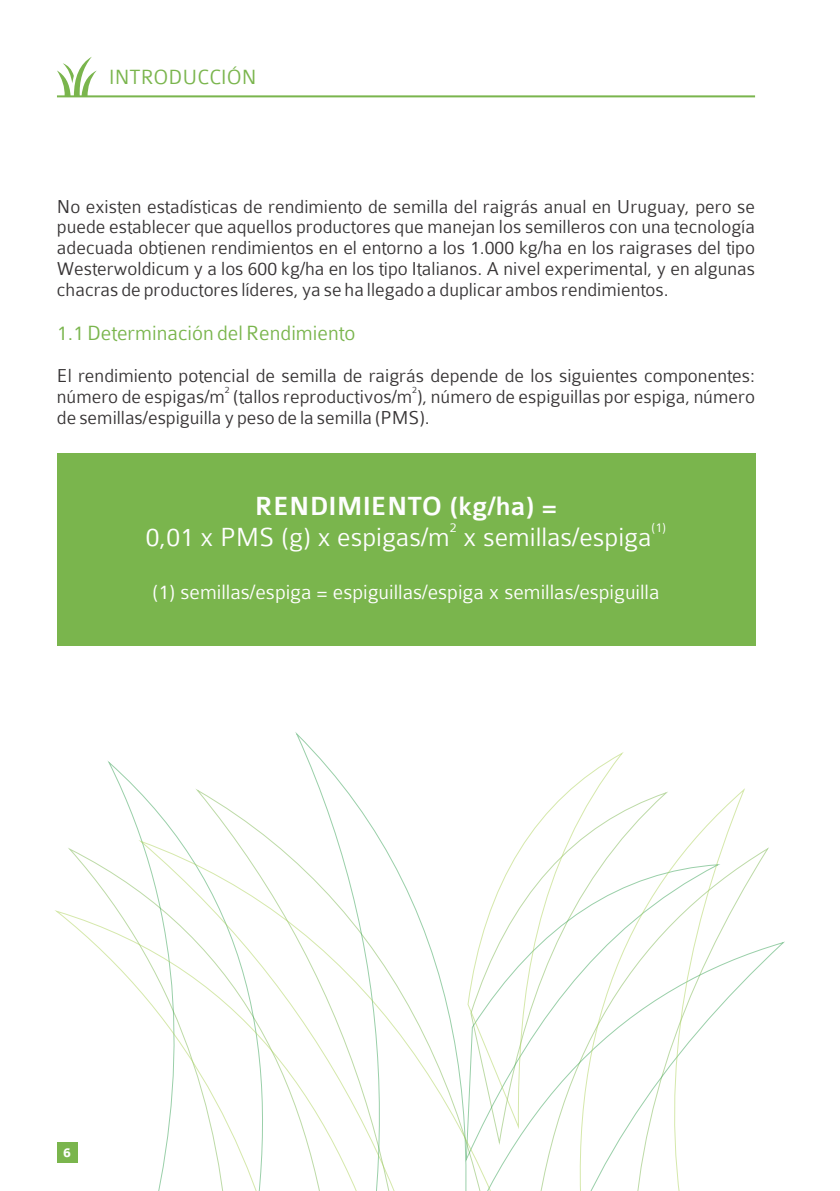
<style>
.page{position:relative;width:840px;height:1191px;background:#fff}
.page>*{position:absolute;margin:0;border:0;box-sizing:border-box;transform-origin:0 0}
.t1{font:300 28px "Colaborate";color:#fefefe}
.t2{font:500 28px "Colaborate";color:#fefefe}
.t3{font:300 22px "Colaborate";color:#7ab54d}
.t4{font:300 21.8px "Colaborate";color:#fefefe}
.t5{font:300 20px/20.8px "Colaborate";color:#373435;text-align:justify}
.t6{font:300 14px "Colaborate";color:#fefefe}
.t7{font:700 14px "Colaborate";color:#fefefe}
.t8{font:300 10px "Colaborate";color:#373435}
</style>
<div class="page">
<hr style="left:57px;top:95px;width:697px;height:2px;background:#7ab54d">
<svg style="left:57px;top:57px;width:40px;height:39px"></svg>
<div style="left:57px;top:453px;width:697px;height:193px;background:#7ab54d"></div>
<svg style="left:295px;top:732px;width:85px;height:106px"></svg>
<svg style="left:106px;top:760px;width:162px;height:149px"></svg>
<svg style="left:527px;top:752px;width:97px;height:86px"></svg>
<svg style="left:557px;top:786px;width:189px;height:405px"></svg>
<svg style="left:136px;top:838px;width:437px;height:353px"></svg>
<svg style="left:55px;top:909px;width:344px;height:282px"></svg>
<p class="t3" style="left:109px;top:69px;width:149px">INTRODUCCIÓN</p>
<p class="t5" style="left:57px;top:197px;width:699px">No existen estadísticas de rendimiento de semilla del raigrás anual en Uruguay, pero se puede establecer que aquellos productores que manejan los semilleros con una tecnología adecuada obtienen rendimientos en el entorno a los 1.000 kg/ha en los raigrases del tipo Westerwoldicum y a los 600 kg/ha en los tipo Italianos. A nivel experimental, y en algunas chacras de productores líderes, ya se ha llegado a duplicar ambos rendimientos.</p>
<p class="t3" style="left:57px;top:325px;width:300px">1.1 Determinación del Rendimiento</p>
<p class="t5" style="left:57px;top:366px;width:699px">El rendimiento potencial de semilla de raigrás depende de los siguientes componentes:</p>
<p class="t8" style="left:225px;top:386px;width:6px">2</p>
<p class="t8" style="left:412px;top:386px;width:6px">2</p>
<p class="t5" style="left:57px;top:387px;width:699px">número de espigas/m (tallos reproductivos/m ), número de espiguillas por espiga, número de semillas/espiguilla y peso de la semilla (PMS).</p>
<h1 class="t2" style="left:255px;top:497px;width:303px">RENDIMIENTO (kg/ha) =</h1>
<p class="t6" style="left:449px;top:522px;width:8px">2</p>
<p class="t6" style="left:651px;top:522px;width:16px">(1)</p>
<h1 class="t1" style="left:146px;top:527px;width:507px">0,01 x PMS (g) x espigas/m x semillas/espiga</h1>
<p class="t4" style="left:152px;top:584px;width:508px">(1) semillas/espiga = espiguillas/espiga x semillas/espiguilla</p>
<p class="t7" style="left:63px;top:1147px;width:9px">6</p>
</div>
